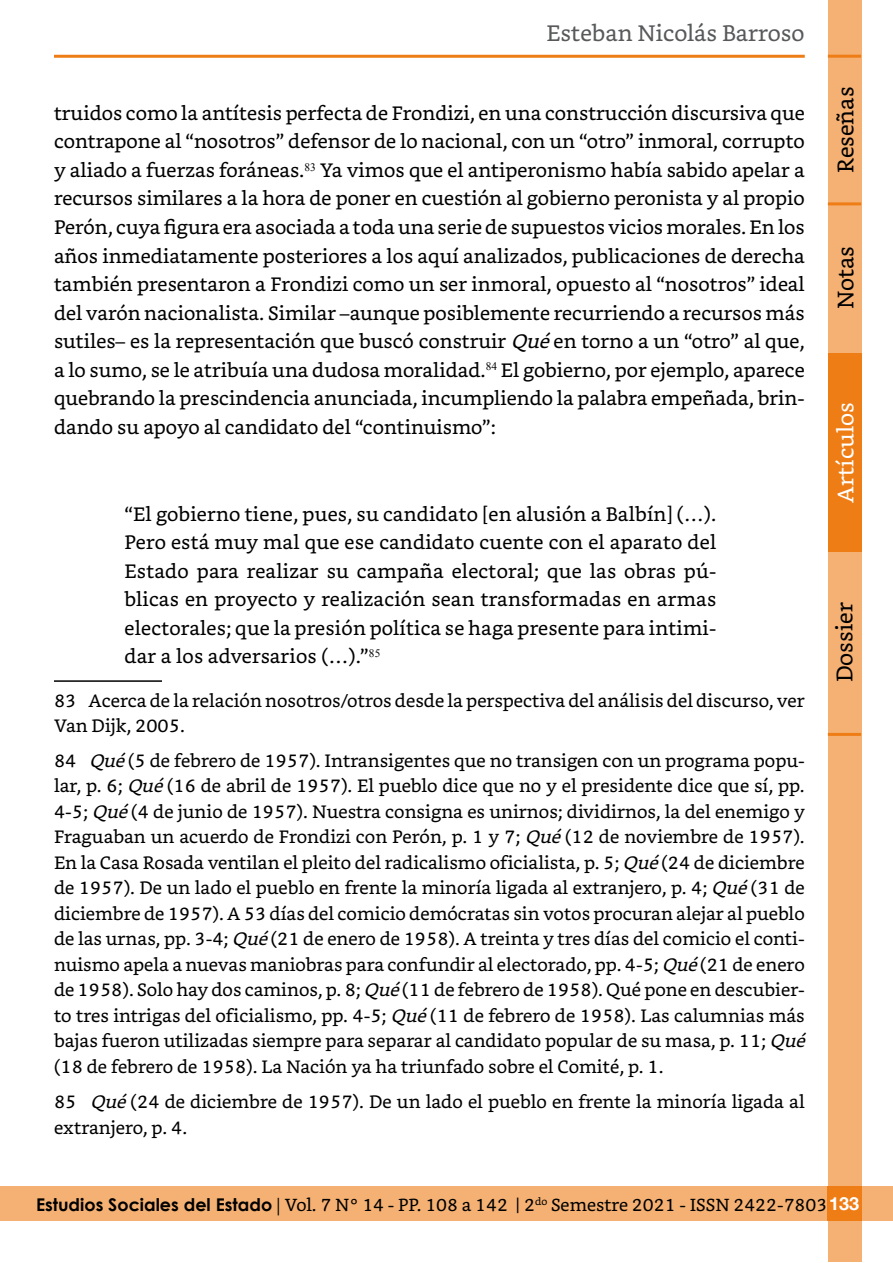
<style>
.page{position:relative;width:893px;height:1263px;background:#fff}
.page>*{position:absolute;margin:0;border:0;box-sizing:border-box;transform-origin:0 0}
.t1{font:22.5px "Bookerly";color:#58595b}
.t2{font:22.5px "Bookerly";color:#000}
.t3{font:22.5px "Bookerly";color:#fff}
.citas-textuales{font:19.5px/28.5px "Bookerly";color:#000;text-align:justify}
.Notas_al_pie{font:18px/25.5px "Bookerly";color:#000}
.t4{font:17.55px "Bookerly";color:#000}
.s1{font-style:italic}
.s2{font-family:"Century Gothic";font-weight:700}
.s3{font-family:"Minion Pro"}
.s4{font-family:"Helvetica Neue";font-weight:700;font-size:18px;color:#fff}
</style>
<div class="page">
<div style="left:0;top:1187px;width:893px;height:34px;background:#f5b173"></div>
<div style="left:828px;top:0;width:33px;height:1261px;background:#f5b173"></div>
<div style="left:828px;top:353px;width:33px;height:199px;background:#ef7d16"></div>
<hr style="left:828px;top:202px;width:33px;height:3px;background:#ef7d16">
<hr style="left:828px;top:733px;width:33px;height:3px;background:#ef7d16">
<div style="left:827px;top:1187px;width:34px;height:34px;background:#ef7d16"></div>
<hr style="left:54px;top:55px;width:751px;height:3px;background:#ef7d16">
<hr style="left:828px;top:55px;width:33px;height:3px;background:#ef7d16">
<hr style="left:54px;top:680px;width:108px;height:2px;background:#000">
<p class="t1" style="left:547px;top:20px;width:260px">Esteban Nicolás Barroso</p>
<p class="citas-textuales" style="left:54px;top:99px;width:752px">truidos como la antítesis perfecta de Frondizi, en una construcción discursiva que contrapone al “nosotros” defensor de lo nacional, con un “otro” inmoral, corrupto y aliado a fuerzas foráneas.<sup>83</sup> Ya vimos que el antiperonismo había sabido apelar a recursos similares a la hora de poner en cuestión al gobierno peronista y al propio Perón, cuya figura era asociada a toda una serie de supuestos vicios morales. En los años inmediatamente posteriores a los aquí analizados, publicaciones de derecha también presentaron a Frondizi como un ser inmoral, opuesto al “nosotros” ideal del varón nacionalista. Similar –aunque posiblemente recurriendo a recursos más sutiles– es la representación que buscó construir <span class="s1">Qué</span>en torno a un “otro” al que, a lo sumo, se le atribuía una dudosa moralidad.<sup>84</sup> El gobierno, por ejemplo, aparece quebrando la prescindencia anunciada, incumpliendo la palabra empeñada, brin&shy;dando su apoyo al candidato del “continuismo”:</p>
<p class="citas-textuales" style="left:124px;top:499px;width:593px">“El gobierno tiene, pues, su candidato [en alusión a Balbín] (…).<br>Pero está muy mal que ese candidato cuente con el aparato del Estado para realizar su campaña electoral; que las obras pú&shy;blicas en proyecto y realización sean transformadas en armas electorales; que la presión política se haga presente para intimi&shy;dar a los adversarios (…).”<sup>85</sup></p>
<p class="Notas_al_pie" style="left:54px;top:688px;width:752px">83 Acerca de la relación nosotros/otros desde la perspectiva del análisis del discurso, ver<br>Van Dijk, 2005.</p>
<p class="Notas_al_pie" style="left:54px;top:748px;width:759px">84 <span class="s1">Qué</span>(5 de febrero de 1957). Intransigentes que no transigen con un programa popu&shy;lar, p. 6; <span class="s1">Qué</span>(16 de abril de 1957). El pueblo dice que no y el presidente dice que sí, pp.<br>4-5; <span class="s1">Qué</span>(4 de junio de 1957). Nuestra consigna es unirnos; dividirnos, la del enemigo y Fraguaban un acuerdo de Frondizi con Perón, p. 1 y 7; <span class="s1">Qué</span>(12 de noviembre de 1957).<br>En la Casa Rosada ventilan el pleito del radicalismo oficialista, p. 5; <span class="s1">Qué</span>(24 de diciembre de 1957). De un lado el pueblo en frente la minoría ligada al extranjero, p. 4; <span class="s1">Qué</span>(31 de diciembre de 1957). A 53 días del comicio demócratas sin votos procuran alejar al pueblo de las urnas, pp. 3-4; <span class="s1">Qué</span>(21 de enero de 1958). A treinta y tres días del comicio el conti&shy;nuismo apela a nuevas maniobras para confundir al electorado, pp. 4-5; <span class="s1">Qué</span>(21 de enero de 1958). Solo hay dos caminos, p. 8; <span class="s1">Qué</span>(11 de febrero de 1958). Qué pone en descubier&shy;to tres intrigas del oficialismo, pp. 4-5; <span class="s1">Qué</span>(11 de febrero de 1958). Las calumnias más bajas fueron utilizadas siempre para separar al candidato popular de su masa, p. 11; <span class="s1">Qué </span>(18 de febrero de 1958). La Nación ya ha triunfado sobre el Comité, p. 1.</p>
<p class="Notas_al_pie" style="left:54px;top:1088px;width:752px;line-height:26.2px">85 <span class="s1">Qué</span>(24 de diciembre de 1957). De un lado el pueblo en frente la minoría ligada al extranjero, p. 4.</p>
<p class="t2" style="left:833px;top:173px;width:88px;rotate:-90deg">Reseñas</p>
<p class="t2" style="left:833px;top:309px;width:65px;rotate:-90deg">Notas</p>
<p class="t3" style="left:833px;top:503px;width:102px;rotate:-90deg">Artículos</p>
<p class="t2" style="left:832px;top:682px;width:82px;rotate:-90deg">Dossier</p>
<p class="t4" style="left:36px;top:1194px;width:825px"><span class="s2">Estudios Sociales del Estado</span> <span class="s3">|</span> Vol. 7 N° 14 - PP. 108 a 142 | 2<sup>do</sup> Semestre 2021 - ISSN 2422-7803<span class="s4">133</span></p>
</div>
